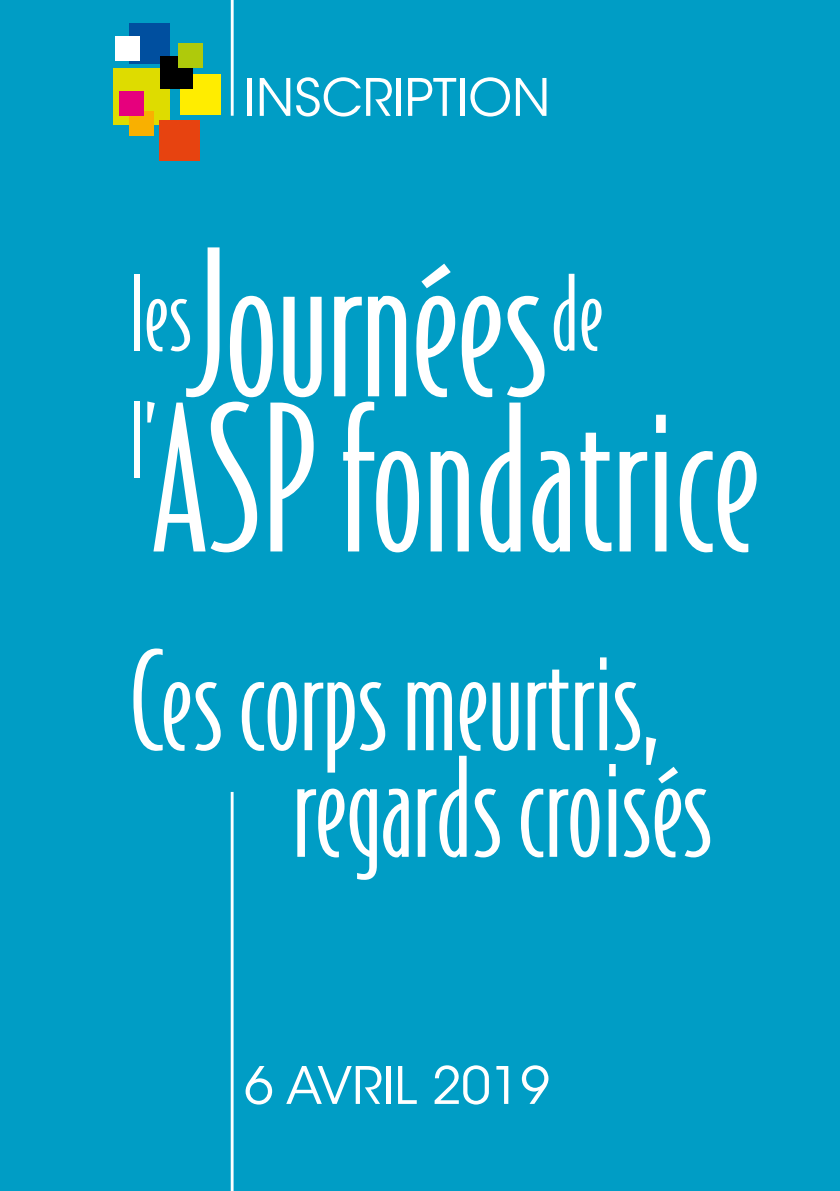
<style>
.page{position:relative;width:840px;height:1191px;background:#fff}
.page>*{position:absolute;margin:0;border:0;box-sizing:border-box;transform-origin:0 0}
.t1{font:300 192.8px/155.2px "Bodega Sans";color:#fff}
.t2{font:300 130.8px/106.6px "Bodega Sans";color:#fff}
.t3{font:300 99.8px "Bodega Sans";color:#fff}
.t4{font:300 99.4px "Bodega Sans";color:#fff}
.t5{font:51.2px "ITC Avant Garde Std";color:#fff}
.s1{font-size:99.4px}
.s2{font-size:132px}
</style>
<div class="page">
<div style="left:0;top:0;width:839px;height:1191px;background:#009dc5"></div>
<hr style="left:230px;top:792px;width:3px;height:399px;background:#fff">
<hr style="left:231px;top:0;width:2px;height:116px;background:#fff">
<div style="left:129px;top:23px;width:40px;height:41px;background:#004f9f"></div>
<div style="left:180px;top:74px;width:40px;height:41px;background:#ffed00"></div>
<div style="left:113px;top:68px;width:57px;height:57px;background:#dedc00"></div>
<div style="left:129px;top:111px;width:24px;height:25px;background:#f9b000"></div>
<div style="left:115px;top:37px;width:24px;height:24px;background:#fff"></div>
<div style="left:160px;top:56px;width:33px;height:33px;background:#000"></div>
<div style="left:159px;top:120px;width:40px;height:41px;background:#e74310"></div>
<div style="left:178px;top:44px;width:24px;height:24px;background:#afca0b"></div>
<div style="left:119px;top:92px;width:24px;height:24px;background:#e6007d"></div>
<p class="t5" style="left:244px;top:66px;width:307px">INSCRIPTION</p>
<h1 class="t1" style="left:153px;top:244px;width:607px">Journées<br>ASPfondatrice</h1>
<p class="t4" style="left:551px;top:255px;width:53px">de</p>
<p class="t3" style="left:129px;top:255px;width:64px"><span class="s1">l</span>es</p>
<p class="t4" style="left:130px;top:383px;width:28px">l’</p>
<p class="t2" style="left:292px;top:646px;width:421px;text-indent:-163px">Ces corps meurtris<span class="s2">, </span>regards croisés</p>
<p class="t5" style="left:244px;top:1054px;width:307px">6 AVRIL 2019</p>
</div>
